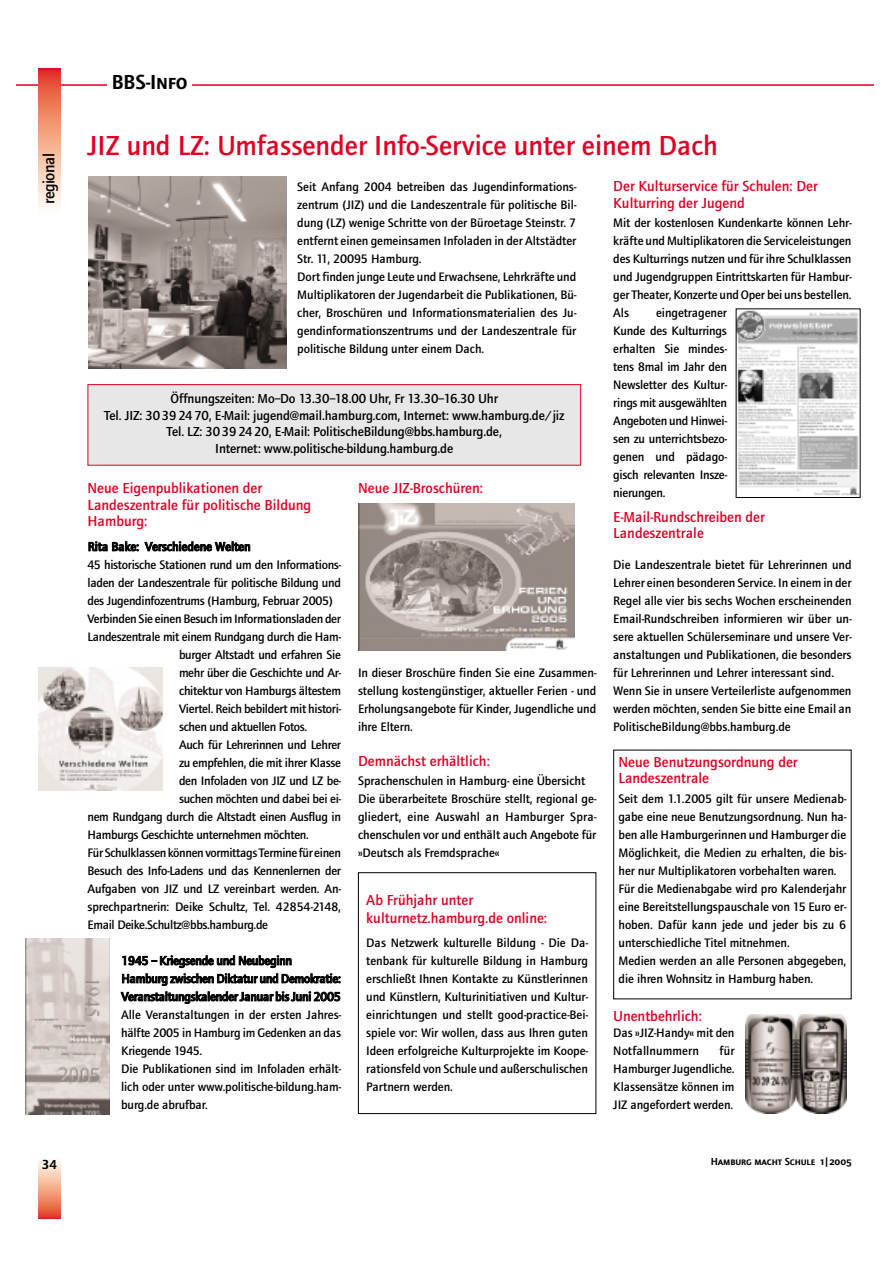
<style>
.page{position:relative;width:893px;height:1263px;background:#fff}
.page>*{position:absolute;margin:0;border:0;box-sizing:border-box;transform-origin:0 0}
.t1{font:500 28.5px "Foundry Journal";color:#df0024}
.t2{font:600 21px "Foundry Journal SC";color:#000}
.t3{font:500 16.5px "Foundry Journal";letter-spacing:-.03em;color:#000}
.t4{font:500 15px/16.5px "Foundry Journal";color:#df0024}
.t5{font:500 13.5px/16.5px "Foundry Journal";letter-spacing:-.01em;color:#000;text-align:center}
.t6{font:600 13.5px "Foundry Journal";color:#000}
.t7{font:500 12.75px/18px "Foundry Journal";letter-spacing:-.005em;color:#000}
.t8{font:500 12.75px "Foundry Journal";letter-spacing:-.025em;color:#000}
.t9{font:600 10.5px "Foundry Journal SC";color:#000}
</style>
<div class="page">
<hr style="left:16px;top:84px;width:857px;height:2px;background:#df0024">
<svg style="left:39px;top:68px;width:21px;height:140px;background:#f3a187"></svg>
<svg style="left:39px;top:1160px;width:21px;height:59px"></svg>
<div style="left:107px;top:82px;width:85px;height:6px;background:#fff"></div>
<img style="left:89px;top:177px;width:198px;height:191px">
<div style="left:88px;top:385px;width:492px;height:80px;background:#e7e7e7"></div>
<div style="left:87px;top:384px;width:494px;height:82px;border:1px solid #df0025"></div>
<div style="left:358px;top:872px;width:238px;height:242px;border:1px solid #000"></div>
<img style="left:738px;top:311px;width:120px;height:185px">
<img style="left:39px;top:667px;width:123px;height:123px">
<img style="left:746px;top:1014px;width:100px;height:100px">
<img style="left:358px;top:503px;width:216px;height:147px">
<img style="left:25px;top:939px;width:84px;height:175px">
<p class="t3" style="left:43px;top:204px;width:52px;rotate:-90deg">regional</p>
<p class="t6" style="left:42px;top:1160px;width:17px">34</p>
<h2 class="t2" style="left:112px;top:70px;width:77px">BBS-Info</h2>
<h1 class="t1" style="left:87px;top:135px;width:632px">JIZ und LZ: Umfassender Info-Service unter einem Dach</h1>
<p class="t7" style="left:297px;top:179px;width:281px">Seit Anfang 2004 betreiben das Jugendinformations&shy;zentrum (JIZ) und die Landeszentrale für politische Bil&shy;dung (LZ) wenige Schritte von der Büroetage Steinstr. 7 entfernt einen gemeinsamen Infoladen in der Altstädter Str. 11, 20095 Hamburg.<br>Dort finden junge Leute und Erwachsene, Lehrkräfte und Multiplikatoren der Jugendarbeit die Publikationen, Bü&shy;cher, Broschüren und Informationsmaterialien des Ju&shy;gendinformationszentrums und der Landeszentrale für politische Bildung unter einem Dach.</p>
<p class="t5" style="left:104px;top:392px;width:462px">Öffnungszeiten: Mo–Do 13.30–18.00 Uhr, Fr 13.30–16.30 Uhr<br>Tel. JIZ: 30 39 24 70, E-Mail: jugend@mail.hamburg.com, Internet: www.hamburg.de/jiz Tel. LZ: 30 39 24 20, E-Mail: PolitischeBildung@bbs.hamburg.de,<br>Internet: www.politische-bildung.hamburg.de</p>
<p class="t4" style="left:87px;top:481px;width:225px">Neue Eigenpublikationen der<br>Landeszentrale für politische Bildung<br>Hamburg:</p>
<p class="t7" style="left:88px;top:539px;width:164px">Rita Bake: Verschiedene Welten</p>
<p class="t8" style="left:87px;top:560px;width:255px">45 historische Stationen rund um den Informations-</p>
<p class="t8" style="left:87px;top:578px;width:255px">laden der Landeszentrale für politische Bildung und</p>
<p class="t8" style="left:87px;top:596px;width:247px">des Jugendinfozentrums (Hamburg, Februar 2005)</p>
<p class="t8" style="left:87px;top:614px;width:255px">Verbinden Sie einen Besuch im Informationsladen der</p>
<p class="t8" style="left:87px;top:632px;width:255px">Landeszentrale mit einem Rundgang durch die Ham-</p>
<p class="t8" style="left:179px;top:650px;width:163px">burger Altstadt und erfahren Sie</p>
<p class="t8" style="left:179px;top:668px;width:164px">mehr über die Geschichte und Ar-</p>
<p class="t8" style="left:179px;top:686px;width:163px">chitektur von Hamburgs ältestem</p>
<p class="t8" style="left:179px;top:704px;width:164px">Viertel. Reich bebildert mit histori-</p>
<p class="t8" style="left:179px;top:722px;width:130px">schen und aktuellen Fotos.</p>
<p class="t8" style="left:179px;top:740px;width:163px">Auch für Lehrerinnen und Lehrer</p>
<p class="t8" style="left:179px;top:758px;width:163px">zu empfehlen, die mit ihrer Klasse</p>
<p class="t8" style="left:179px;top:776px;width:164px">den Infoladen von JIZ und LZ be-</p>
<p class="t8" style="left:179px;top:794px;width:164px">suchen möchten und dabei bei ei-</p>
<p class="t8" style="left:87px;top:812px;width:255px">nem Rundgang durch die Altstadt einen Ausflug in</p>
<p class="t8" style="left:87px;top:830px;width:223px">Hamburgs Geschichte unternehmen möchten.</p>
<p class="t8" style="left:87px;top:848px;width:255px">Für Schulklassen können vormittags Termine für einen</p>
<p class="t8" style="left:87px;top:866px;width:255px">Besuch des Info-Ladens und das Kennenlernen der</p>
<p class="t7" style="left:87px;top:881px;width:255px">Aufgaben von JIZ und LZ vereinbart werden. An-</p>
<p class="t7" style="left:87px;top:899px;width:255px">sprechpartnerin: Deike Schultz, Tel. 42854-2148,</p>
<p class="t8" style="left:87px;top:920px;width:182px">Email Deike.Schultz@bbs.hamburg.de</p>
<p class="t7" style="left:121px;top:953px;width:222px">1945 – Kriegsende und Neubeginn Hamburg zwischen Diktatur und Demokratie:<br>Veranstaltungskalender Januar bis Juni 2005<br>Alle Veranstaltungen in der ersten Jahres&shy;hälfte 2005 in Hamburg im Gedenken an das Kriegende 1945.<br>Die Publikationen sind im Infoladen erhält&shy;lich oder unter www.politische-bildung.ham&shy;burg.de abrufbar.</p>
<p class="t4" style="left:358px;top:482px;width:126px">Neue JIZ-Broschüren:</p>
<p class="t7" style="left:358px;top:665px;width:240px;text-align:justify">In dieser Broschüre finden Sie eine Zusammen&shy;stellung kostengünstiger, aktueller Ferien - und Erholungsangebote für Kinder, Jugendliche und ihre Eltern.</p>
<p class="t4" style="left:358px;top:754px;width:133px">Demnächst erhältlich:</p>
<p class="t7" style="left:358px;top:773px;width:240px">Sprachenschulen in Hamburg- eine Übersicht Die überarbeitete Broschüre stellt, regional ge&shy;gliedert, eine Auswahl an Hamburger Spra&shy;chenschulen vor und enthält auch Angebote für »Deutsch als Fremdsprache«</p>
<p class="t4" style="left:366px;top:893px;width:182px;line-height:18px">Ab Frühjahr unter kulturnetz.hamburg.de online:</p>
<p class="t7" style="left:366px;top:935px;width:223px;text-align:justify">Das Netzwerk kulturelle Bildung - Die Da&shy;tenbank für kulturelle Bildung in Hamburg erschließt Ihnen Kontakte zu Künstlerinnen und Künstlern, Kulturinitiativen und Kultur&shy;einrichtungen und stellt good-practice-Bei&shy;spiele vor: Wir wollen, dass aus Ihren guten Ideen erfolgreiche Kulturprojekte im Koope&shy;rationsfeld von Schule und außerschulischen Partnern werden.</p>
<p class="t4" style="left:613px;top:180px;width:206px">Der Kulturservice für Schulen: Der<br>Kulturring der Jugend</p>
<p class="t7" style="left:613px;top:215px;width:240px;text-align:justify">Mit der kostenlosen Kundenkarte können Lehr&shy;kräfte und Multiplikatoren die Serviceleistungen des Kulturrings nutzen und für ihre Schulklassen und Jugendgruppen Eintrittskarten für Hambur&shy;ger Theater, Konzerte und Oper bei uns bestellen.<br>Als</p>
<p class="t7" style="left:613px;top:305px;width:115px;text-align:justify;text-indent:43px">eingetragener Kunde des Kulturrings erhalten Sie mindes&shy;tens 8mal im Jahr den Newsletter des Kultur&shy;rings mit ausgewählten Angeboten und Hinwei&shy;sen zu unterrichtsbezo&shy;genen und pädago&shy;gisch relevanten Insze&shy;nierungen.</p>
<p class="t4" style="left:613px;top:510px;width:153px">E-Mail-Rundschreiben der<br>Landeszentrale</p>
<p class="t7" style="left:613px;top:557px;width:240px">Die Landeszentrale bietet für Lehrerinnen und Lehrer einen besonderen Service. In einem in der Regel alle vier bis sechs Wochen erscheinenden Email-Rundschreiben informieren wir über un&shy;sere aktuellen Schülerseminare und unsere Ver&shy;anstaltungen und Publikationen, die besonders für Lehrerinnen und Lehrer interessant sind.<br>Wenn Sie in unsere Verteilerliste aufgenommen werden möchten, senden Sie bitte eine Email an PolitischeBildung@bbs.hamburg.de</p>
<p class="t4" style="left:618px;top:755px;width:181px">Neue Benutzungsordnung der<br>Landeszentrale</p>
<p class="t7" style="left:618px;top:791px;width:229px">Seit dem 1.1.2005 gilt für unsere Medienab&shy;gabe eine neue Benutzungsordnung. Nun ha&shy;ben alle Hamburgerinnen und Hamburger die Möglichkeit, die Medien zu erhalten, die bis&shy;her nur Multiplikatoren vorbehalten waren.<br>Für die Medienabgabe wird pro Kalenderjahr eine Bereitstellungspauschale von 15 Euro er&shy;hoben. Dafür kann jede und jeder bis zu 6 unterschiedliche Titel mitnehmen.<br>Medien werden an alle Personen abgegeben, die ihren Wohnsitz in Hamburg haben.</p>
<p class="t4" style="left:613px;top:1009px;width:90px">Unentbehrlich:</p>
<p class="t7" style="left:613px;top:1025px;width:123px">Das »JIZ-Handy« mit den<br>Notfallnummern</p>
<p class="t7" style="left:613px;top:1043px;width:123px;text-align:justify;text-indent:106px">für Hamburger Jugendliche.<br>Klassensätze können im JIZ angefordert werden.</p>
<p class="t9" style="left:710px;top:1155px;width:142px">Hamburg macht Schule 1|2005</p>
</div>
